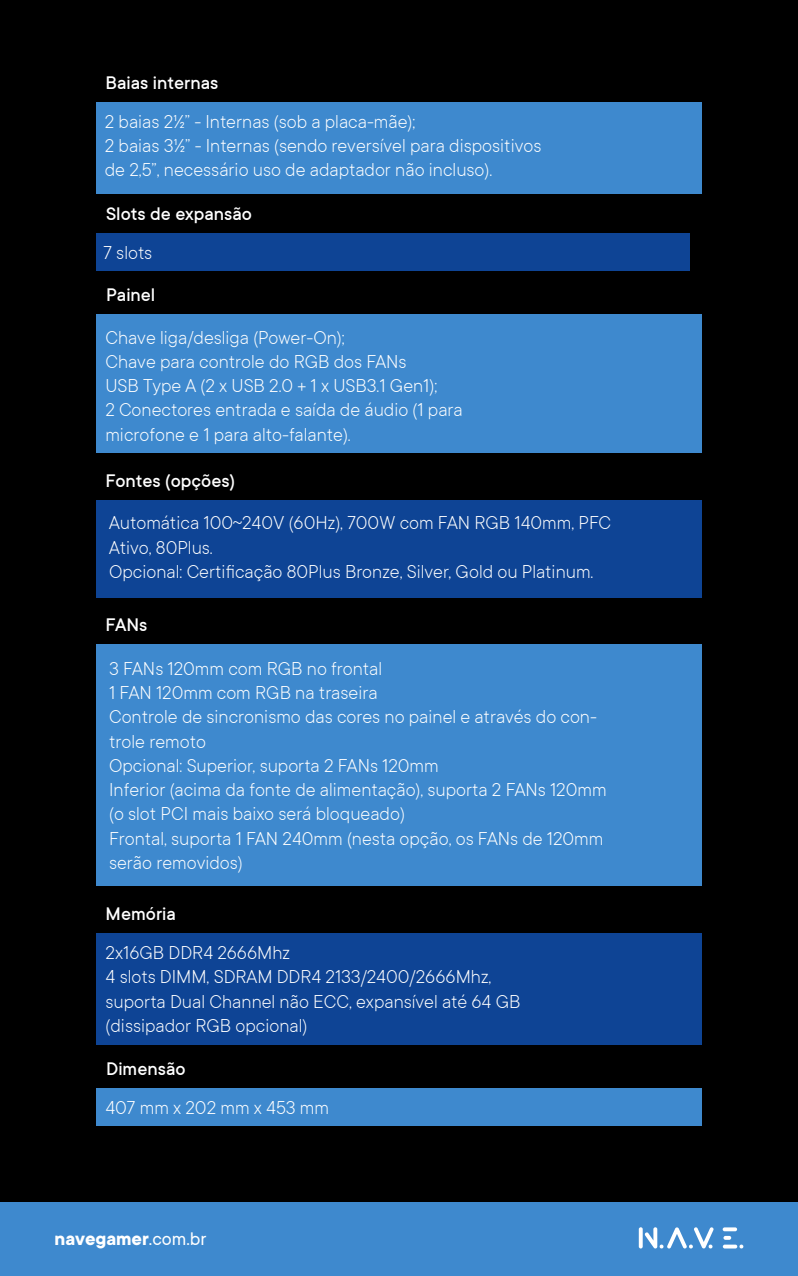
<style>
.page{position:relative;width:798px;height:1276px;background:#fff}
.page>*{position:absolute;margin:0;border:0;box-sizing:border-box;transform-origin:0 0}
.t1{font:300 20.25px/24.3px "TT Commons";color:#fff}
.t2{font:500 20.25px "TT Commons";color:#fff}
.t3{font:700 20.25px "TT Commons";color:#fff}
.s1{font-weight:400}
</style>
<div class="page">
<div style="left:0;top:0;width:797px;height:1276px;background:#000"></div>
<div style="left:0;top:1202px;width:797px;height:74px;background:#3e89ce"></div>
<svg style="left:638px;top:1227px;width:75px;height:21px"></svg>
<svg style="left:722px;top:1227px;width:21px;height:21px"></svg>
<div style="left:96px;top:233px;width:593px;height:37px;background:#0e4495"></div>
<div style="left:96px;top:314px;width:606px;height:139px;background:#3e89ce"></div>
<div style="left:96px;top:500px;width:605px;height:97px;background:#0e4495"></div>
<div style="left:96px;top:644px;width:605px;height:242px;background:#3e89ce"></div>
<div style="left:96px;top:933px;width:605px;height:112px;background:#0e4495"></div>
<div style="left:96px;top:102px;width:605px;height:91px;background:#3e89ce"></div>
<div style="left:96px;top:1088px;width:606px;height:37px;background:#3e89ce"></div>
<p class="t2" style="left:106px;top:71px;width:114px">Baias internas</p>
<p class="t1" style="left:105px;top:109px;width:438px">2 baias 2½” - Internas (sob a placa-mãe);<br>2 baias 3½” - Internas (sendo reversível para dispositivos de 2,5”, necessário uso de adaptador não incluso).</p>
<p class="t2" style="left:106px;top:202px;width:147px">Slots de expansão</p>
<p class="t1" style="left:103px;top:240px;width:51px">7 slots</p>
<p class="t2" style="left:106px;top:283px;width:51px">Painel</p>
<p class="t1" style="left:105px;top:325px;width:358px">Chave liga/desliga (Power-On);<br>Chave para controle do RGB dos FANs<br>USB Type A (2 x USB 2.0 + 1 x USB3.1 Gen1);<br>2 Conectores entrada e saída de áudio (1 para microfone e 1 para alto-falante).</p>
<p class="t2" style="left:106px;top:469px;width:131px">Fontes (opções)</p>
<p class="t1" style="left:109px;top:511px;width:503px">Automática 100~240V (60Hz), 700W com FAN RGB 140mm, PFC<br>Ativo, 80Plus.<br>Opcional: Certificação 80Plus Bronze, Silver, Gold ou Platinum.</p>
<p class="t2" style="left:106px;top:614px;width:43px">FANs</p>
<p class="t1" style="left:109px;top:656px;width:499px">3 FANs 120mm com RGB no frontal<br>1 FAN 120mm com RGB na traseira<br>Controle de sincronismo das cores no painel e através do con&shy;trole remoto<br>Opcional: Superior, suporta 2 FANs 120mm<br>Inferior (acima da fonte de alimentação), suporta 2 FANs 120mm (o slot PCI mais baixo será bloqueado)<br>Frontal, suporta 1 FAN 240mm (nesta opção, os FANs de 120mm serão removidos)</p>
<p class="t2" style="left:106px;top:902px;width:72px">Memória</p>
<p class="t1" style="left:106px;top:940px;width:416px">2x16GB DDR4 2666Mhz<br>4 slots DIMM, SDRAM DDR4 2133/2400/2666Mhz, suporta Dual Channel não ECC, expansível até 64 GB (dissipador RGB opcional)</p>
<p class="t2" style="left:106px;top:1057px;width:81px">Dimensão</p>
<p class="t1" style="left:105px;top:1095px;width:225px">407 mm x 202 mm x 453 mm</p>
<p class="t3" style="left:55px;top:1227px;width:153px">navegamer<span class="s1">.com.br</span></p>
</div>
